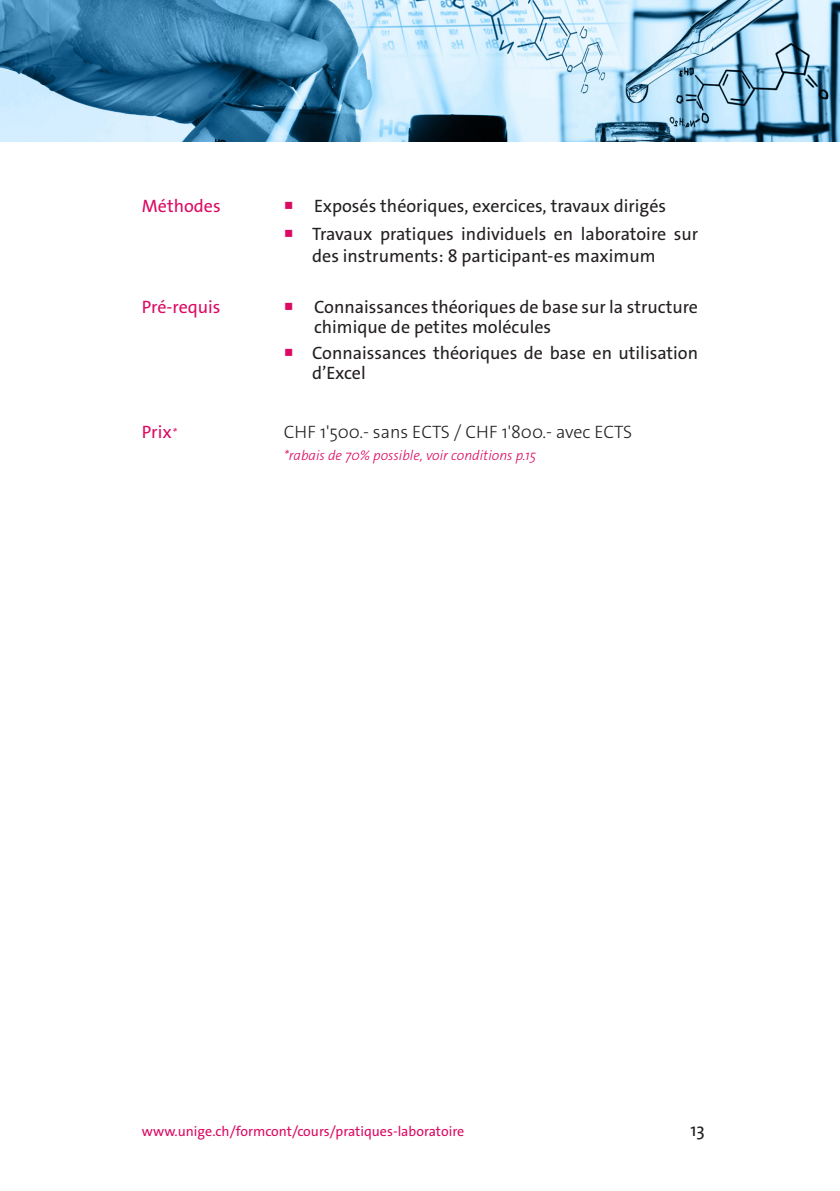
<style>
.page{position:relative;width:840px;height:1191px;background:#fff}
.page>*{position:absolute;margin:0;border:0;box-sizing:border-box;transform-origin:0 0}
.t1{font:18px/22px "The Sans Os F";color:#231f20}
.t2{font:300 18px "The Sans Os F";color:#231f20}
.t3{font:18px "The Sans Os F";color:#db0a62}
.t4{font:14px "The Sans Os F";color:#db0a62}
.t5{font:italic 300 14px "The Sans Os F";color:#db0a62}
.s1{color:#db0a62}
.s2{font-weight:300;font-style:italic;font-size:14px}
</style>
<div class="page">
<img style="left:0;top:0;width:839px;height:142px">
<p class="t3" style="left:142px;top:194px;width:80px">Méthodes</p>
<p class="t1" style="left:283px;top:195px;width:383px"><span class="s1">○</span> Exposés théoriques, exercices, travaux dirigés</p>
<p class="t1" style="left:312px;top:222px;width:387px;text-indent:-28px"><span class="s1">○</span> Travaux pratiques individuels en laboratoire sur des instruments: 8 participant-es maximum</p>
<p class="t3" style="left:142px;top:295px;width:80px">Pré-requis</p>
<p class="t1" style="left:283px;top:296px;width:415px"><span class="s1">○</span> Connaissances théoriques de base sur la structure</p>
<p class="t1" style="left:314px;top:316px;width:238px">chimique de petites molécules</p>
<p class="t1" style="left:312px;top:342px;width:387px;line-height:20px;text-indent:-28px"><span class="s1">○</span> Connaissances théoriques de base en utilisation d’Excel</p>
<p class="t3" style="left:142px;top:420px;width:36px">Prix<span class="s2">*</span></p>
<p class="t2" style="left:283px;top:420px;width:349px">CHF 1'500.- sans ECTS / CHF 1'800.- avec ECTS</p>
<p class="t5" style="left:283px;top:446px;width:254px">*rabais de 70% possible, voir conditions p.15</p>
<p class="t4" style="left:142px;top:1122px;width:324px">www.unige.ch/formcont/cours/pratiques-laboratoire</p>
<p class="t1" style="left:690px;top:1119px;width:16px">13</p>
</div>
